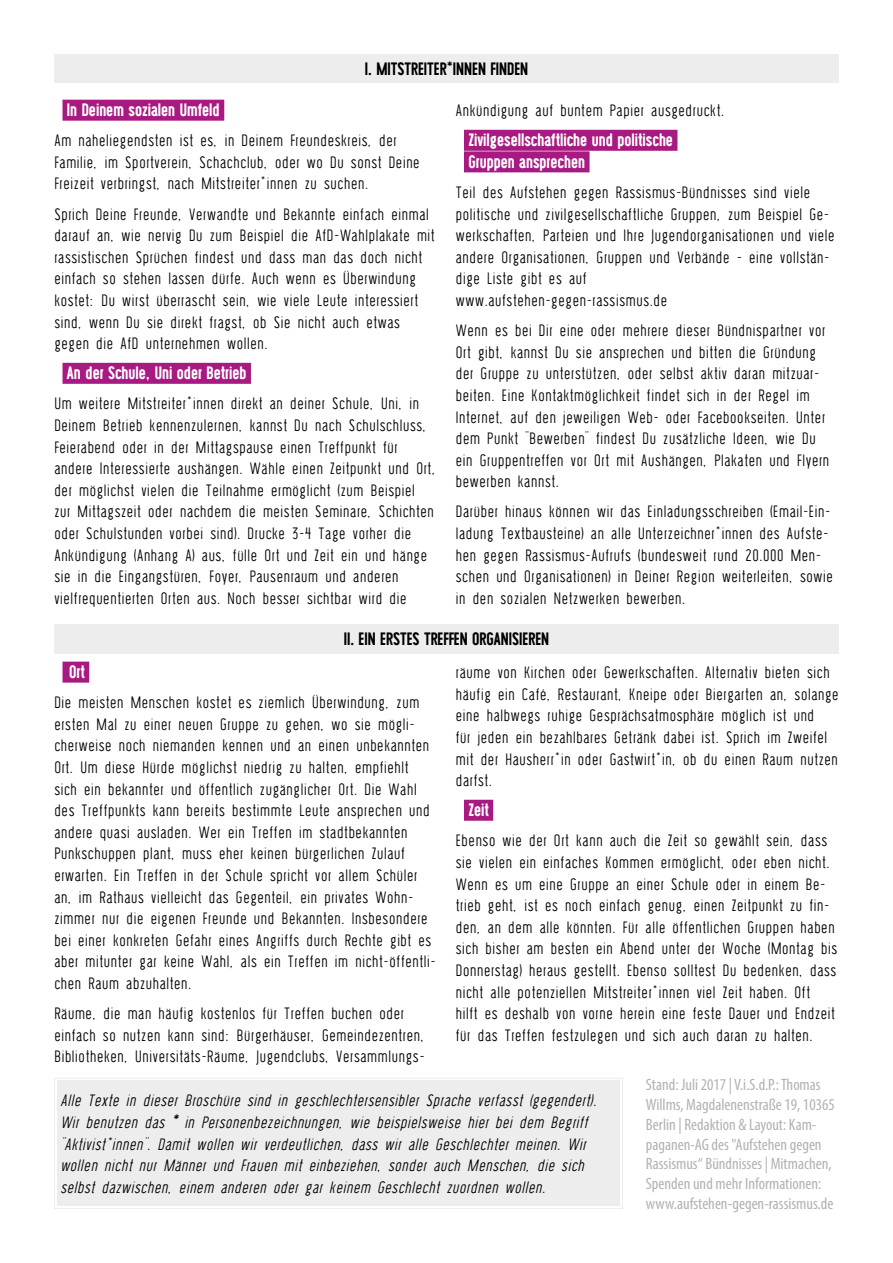
<style>
.page{position:relative;width:893px;height:1263px;background:#fff}
.page>*{position:absolute;margin:0;border:0;box-sizing:border-box;transform-origin:0 0}
.t1{font:18px/21.6px "Wask New";color:#000}
.t2{font:italic 18px/21.6px "Wask New";color:#000}
.t3{font:700 18px/21.6px "Wask New";color:#fff}
.t4{font:700 18px "Wask New";color:#000}
.t5{font:condensed 16.5px/19.8px "Myriad Pro";color:#b3b2b2}
.s1{font-weight:700}
</style>
<div class="page">
<div style="left:54px;top:1078px;width:569px;height:131px;background:#ededed"></div>
<div style="left:57px;top:1081px;width:563px;height:125px;border:3px solid #ededed"></div>
<div style="left:63px;top:100px;width:161px;height:21px;background:#a81a81"></div>
<div style="left:63px;top:363px;width:188px;height:21px;background:#a81a81"></div>
<div style="left:464px;top:130px;width:213px;height:21px;background:#a81a81"></div>
<div style="left:464px;top:151px;width:125px;height:21px;background:#a81a81"></div>
<div style="left:54px;top:624px;width:785px;height:30px;background:#ededed"></div>
<div style="left:63px;top:662px;width:26px;height:21px;background:#a81a81"></div>
<div style="left:464px;top:800px;width:29px;height:21px;background:#a81a81"></div>
<div style="left:54px;top:54px;width:785px;height:29px;background:#ededed"></div>
<p class="t4" style="left:365px;top:57px;width:165px">I. MITSTREITER*INNEN FINDEN</p>
<p class="t3" style="left:67px;top:98px;width:154px">In Deinem sozialen Umfeld</p>
<p class="t1" style="left:54px;top:129px;width:367px">Am naheliegendsten ist es, in Deinem Freundeskreis, der<br>Familie, im Sportverein, Schachclub, oder wo Du sonst Deine<br>Freizeit verbringst, nach Mitstreiter*innen zu suchen.</p>
<p class="t1" style="left:54px;top:202px;width:382px">Sprich Deine Freunde, Verwandte und Bekannte einfach einmal darauf an, wie nervig Du zum Beispiel die AfD-Wahlplakate mit rassistischen Sprüchen findest und dass man das doch nicht einfach so stehen lassen dürfe. Auch wenn es Überwindung kostet: Du wirst überrascht sein, wie viele Leute interessiert sind, wenn Du sie direkt fragst, ob Sie nicht auch etwas gegen die AfD unternehmen wollen.</p>
<p class="t3" style="left:67px;top:361px;width:181px">An der Schule, Uni oder Betrieb</p>
<p class="t1" style="left:54px;top:392px;width:383px">Um weitere Mitstreiter*innen direkt an deiner Schule, Uni, in Deinem Betrieb kennenzulernen, kannst Du nach Schulschluss, Feierabend oder in der Mittagspause einen Treffpunkt für andere Interessierte aushängen. Wähle einen Zeitpunkt und Ort, der möglichst vielen die Teilnahme ermöglicht (zum Beispiel zur Mittagszeit oder nachdem die meisten Seminare, Schichten oder Schulstunden vorbei sind). Drucke 3-4 Tage vorher die Ankündigung (Anhang A) aus, fülle Ort und Zeit ein und hänge sie in die Eingangstüren, Foyer, Pausenraum und anderen vielfrequentierten Orten aus. Noch besser sichtbar wird die</p>
<p class="t1" style="left:455px;top:99px;width:271px">Ankündigung auf buntem Papier ausgedruckt.</p>
<p class="t3" style="left:468px;top:128px;width:206px">Zivilgesellschaftliche und politische<br>Gruppen ansprechen</p>
<p class="t1" style="left:455px;top:181px;width:381px">Teil des Aufstehen gegen Rassismus-Bündnisses sind viele politische und zivilgesellschaftliche Gruppen, zum Beispiel Ge&shy;werkschaften, Parteien und Ihre Jugendorganisationen und viele andere Organisationen, Gruppen und Verbände - eine vollstän&shy;dige Liste gibt es auf<br>www.aufstehen-gegen-rassismus.de</p>
<p class="t1" style="left:455px;top:319px;width:376px">Wenn es bei Dir eine oder mehrere dieser Bündnispartner vor Ort gibt, kannst Du sie ansprechen und bitten die Gründung der Gruppe zu unterstützen, oder selbst aktiv daran mitzuar&shy;beiten. Eine Kontaktmöglichkeit findet sich in der Regel im Internet, auf den jeweiligen Web- oder Facebookseiten. Unter dem Punkt "Bewerben“ findest Du zusätzliche Ideen, wie Du ein Gruppentreffen vor Ort mit Aushängen, Plakaten und Flyern bewerben kannst.</p>
<p class="t1" style="left:455px;top:500px;width:379px">Darüber hinaus können wir das Einladungsschreiben (Email-Ein&shy;ladung Textbausteine) an alle Unterzeichner*innen des Aufste&shy;hen gegen Rassismus-Aufrufs (bundesweit rund 20.000 Men&shy;schen und Organisationen) in Deiner Region weiterleiten, sowie in den sozialen Netzwerken bewerben.</p>
<p class="t4" style="left:344px;top:628px;width:207px">II. EIN ERSTES TREFFEN ORGANISIEREN</p>
<p class="t3" style="left:69px;top:660px;width:17px">Ort</p>
<p class="t1" style="left:54px;top:691px;width:383px">Die meisten Menschen kostet es ziemlich Überwindung, zum ersten Mal zu einer neuen Gruppe zu gehen, wo sie mögli&shy;cherweise noch niemanden kennen und an einen unbekannten Ort. Um diese Hürde möglichst niedrig zu halten, empfiehlt sich ein bekannter und öffentlich zugänglicher Ort. Die Wahl des Treffpunkts kann bereits bestimmte Leute ansprechen und andere quasi ausladen. Wer ein Treffen im stadtbekannten Punkschuppen plant, muss eher keinen bürgerlichen Zulauf erwarten. Ein Treffen in der Schule spricht vor allem Schüler an, im Rathaus vielleicht das Gegenteil, ein privates Wohn&shy;zimmer nur die eigenen Freunde und Bekannten. Insbesondere bei einer konkreten Gefahr eines Angriffs durch Rechte gibt es aber mitunter gar keine Wahl, als ein Treffen im nicht-öffentli&shy;chen Raum abzuhalten.</p>
<p class="t1" style="left:54px;top:1002px;width:372px">Räume, die man häufig kostenlos für Treffen buchen oder einfach so nutzen kann sind: Bürgerhäuser, Gemeindezentren,<br>Bibliotheken, Universitäts-Räume, Jugendclubs, Versammlungs-</p>
<p class="t1" style="left:455px;top:661px;width:385px">räume von Kirchen oder Gewerkschaften. Alternativ bieten sich häufig ein Café, Restaurant, Kneipe oder Biergarten an, solange eine halbwegs ruhige Gesprächsatmosphäre möglich ist und<br>für jeden ein bezahlbares Getränk dabei ist. Sprich im Zweifel mit der Hausherr*in oder Gastwirt*in, ob du einen Raum nutzen darfst.</p>
<p class="t3" style="left:468px;top:798px;width:22px">Zeit</p>
<p class="t1" style="left:455px;top:829px;width:383px">Ebenso wie der Ort kann auch die Zeit so gewählt sein, dass sie vielen ein einfaches Kommen ermöglicht, oder eben nicht.<br>Wenn es um eine Gruppe an einer Schule oder in einem Be&shy;trieb geht, ist es noch einfach genug, einen Zeitpunkt zu fin&shy;den, an dem alle könnten. Für alle öffentlichen Gruppen haben sich bisher am besten ein Abend unter der Woche (Montag bis Donnerstag) heraus gestellt. Ebenso solltest Du bedenken, dass nicht alle potenziellen Mitstreiter*innen viel Zeit haben. Oft<br>hilft es deshalb von vorne herein eine feste Dauer und Endzeit für das Treffen festzulegen und sich auch daran zu halten.</p>
<p class="t2" style="left:60px;top:1089px;width:538px">Alle Texte in dieser Broschüre sind in geschlechtersensibler Sprache verfasst (gegendert).<br>Wir benutzen das <span class="s1">*</span> in Personenbezeichnungen, wie beispielsweise hier bei dem Begriff "Aktivist*innen“. Damit wollen wir verdeutlichen, dass wir alle Geschlechter meinen. Wir wollen nicht nur Männer und Frauen mit einbeziehen, sonder auch Menschen, die sich selbst dazwischen, einem anderen oder gar keinem Geschlecht zuordnen wollen.</p>
<p class="t5" style="left:646px;top:1074px;width:190px">Stand: Juli 2017 | V.i.S.d.P.: Thomas Willms, Magdalenenstraße 19, 10365<br>Berlin | Redaktion &amp; Layout: Kam&shy;paganen-AG des "Aufstehen gegen Rassismus“ Bündnisses | Mitmachen, Spenden und mehr Informationen: www.aufstehen-gegen-rassismus.de</p>
</div>
